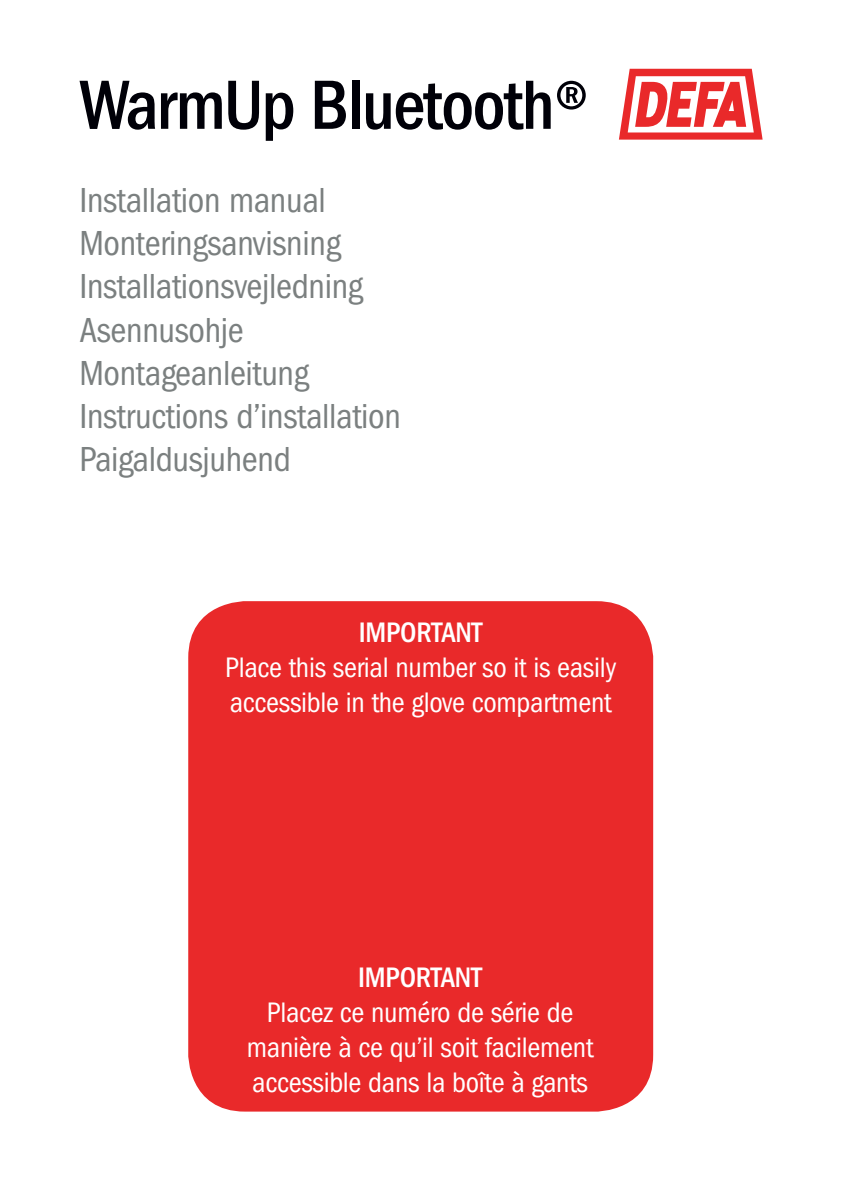
<style>
.page{position:relative;width:842px;height:1191px;background:#fff}
.page>*{position:absolute;margin:0;border:0;box-sizing:border-box;transform-origin:0 0}
.t1{font:500 condensed 72px "ITC Franklin Gothic Std";letter-spacing:-.025em;color:#000008}
.t2{font:condensed 36px/43.2px "ITC Franklin Gothic Std";letter-spacing:-.01em;color:#7b8080}
.t3{font:condensed 29.2px/35.2px "ITC Franklin Gothic Std";letter-spacing:-.01em;color:#fff}
.t4{font:500 condensed 29.2px "ITC Franklin Gothic Std";letter-spacing:-.01em;color:#fff}
</style>
<div class="page">
<div style="left:188px;top:601px;width:465px;height:510px;background:#e9292a;border-radius:57px"></div>
<svg style="left:619px;top:69px;width:144px;height:71px"></svg>
<h1 class="t1" style="left:79px;top:64px;width:512px">WarmUp Bluetooth®</h1>
<p class="t2" style="left:79px;top:179px;width:323px">Installation manual<br>Monteringsanvisning<br>Installationsvejledning<br>Asennusohje<br>Montageanleitung<br>Instructions d’installation<br>Paigaldusjuhend</p>
<p class="t4" style="left:359px;top:615px;width:125px">IMPORTANT</p>
<p class="t3" style="left:225px;top:649px;width:393px">Place this serial number so it is easily accessible in the glove compartment</p>
<p class="t4" style="left:358px;top:961px;width:125px">IMPORTANT</p>
<p class="t3" style="left:247px;top:995px;width:348px;text-align:center">Placez ce numéro de série de manière à ce qu’il soit facilement accessible dans la boîte à gants</p>
</div>
